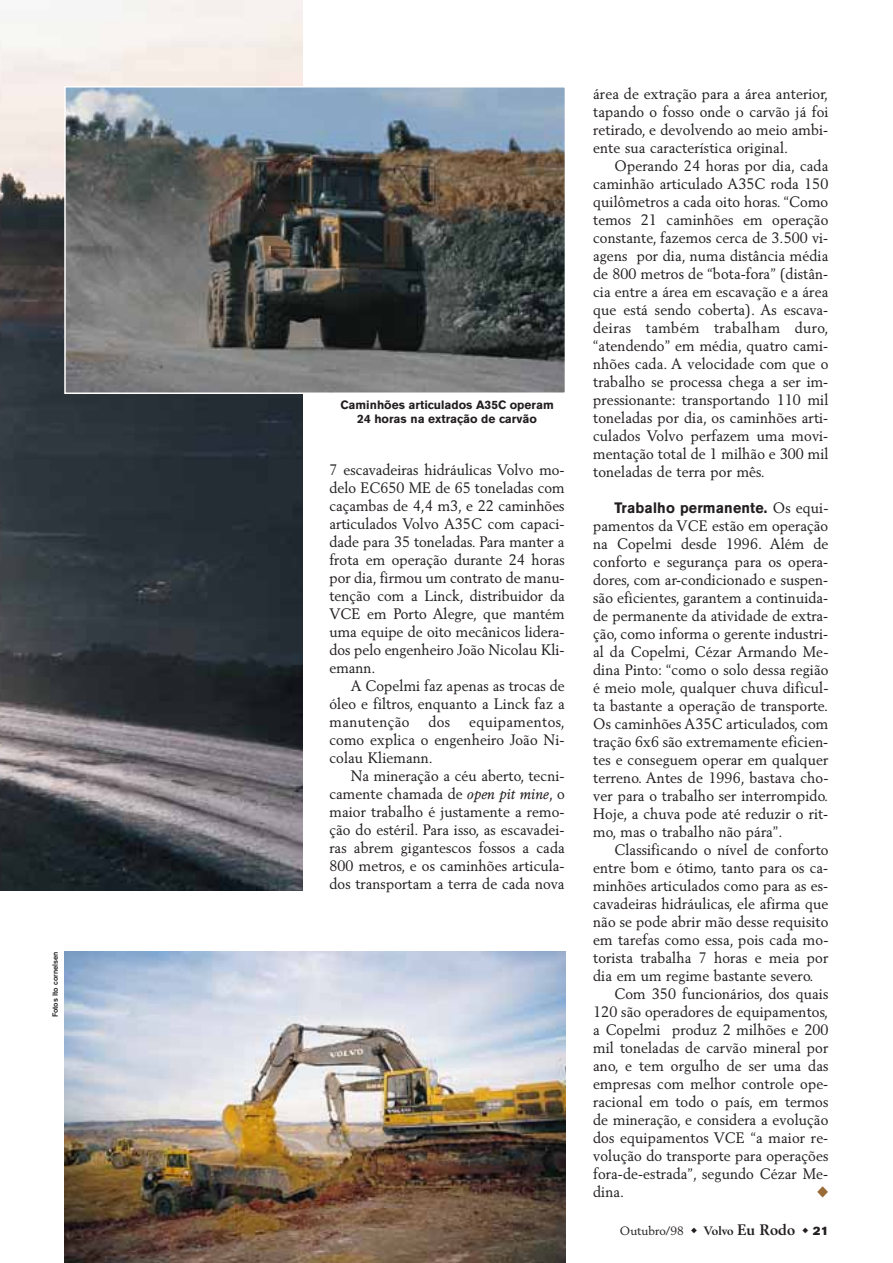
<style>
.page{position:relative;width:893px;height:1263px;background:#fff}
.page>*{position:absolute;margin:0;border:0;box-sizing:border-box;transform-origin:0 0}
.t1{font:15px/18px "Volvo Serif Roman";letter-spacing:.01em;color:#231f20;text-align:justify;scale:.95 1}
.t2{font:700 15px "Volvo Sans";letter-spacing:.01em;color:#231f20;scale:.95 1}
.t3{font:700 12px/14.4px "Volvo Sans";color:#231f20;text-align:center}
.t4{font:12px "Volvo Serif Roman";color:#231f20}
.t5{font:500 7.5px "Volvo Sans";color:#231f20}
.s1{font-family:"Volvo Serif";font-style:italic}
.s2{font-family:"Volvo Serif Roman";font-weight:400}
.s3{font-family:"Volvo Serif";font-weight:700}
.s4{font-family:"Volvo Serif";font-weight:700;font-size:15px}
.s5{font-family:"Volvo Sans Super"}
</style>
<div class="page">
<img style="left:0;top:1px;width:302px;height:890px">
<img style="left:64px;top:952px;width:502px;height:311px">
<img style="left:67px;top:89px;width:496px;height:302px">
<div style="left:64px;top:86px;width:502px;height:308px;border:2px solid #fff"></div>
<p class="t5" style="left:50px;top:1017px;width:67px;rotate:-90deg">Fotos Ito cornelsen</p>
<p class="t3" style="left:340px;top:397px;width:215px">Caminhões articulados A35C operam<br>24 horas na extração de carvão</p>
<p class="t1" style="left:329px;top:461px;width:249px">7 escavadeiras hidráulicas Volvo mo&shy;delo EC650 ME de 65 toneladas com caçambas de 4,4 m3, e 22 caminhões articulados Volvo A35C com capaci&shy;dade para 35 toneladas. Para manter a frota em operação durante 24 horas por dia, firmou um contrato de manu&shy;tenção com a Linck, distribuidor da VCE em Porto Alegre, que mantém uma equipe de oito mecânicos lidera&shy;dos pelo engenheiro João Nicolau Kli&shy;emann.</p>
<p class="t1" style="left:329px;top:677px;width:249px;text-indent:21px">A Copelmi faz apenas as trocas de óleo e filtros, enquanto a Linck faz a manutenção</p>
<p class="t1" style="left:428px;top:713px;width:24px">dos</p>
<p class="t1" style="left:329px;top:713px;width:249px;text-indent:140px">equipamentos, como explica o engenheiro João Ni&shy;colau Kliemann.</p>
<p class="t1" style="left:329px;top:767px;width:249px;text-indent:21px">Na mineração a céu aberto, tecni&shy;camente chamada de <span class="s1">open pit mine</span>, o maior trabalho é justamente a remo&shy;ção do estéril. Para isso, as escavadei&shy;ras abrem gigantescos fossos a cada 800 metros, e os caminhões articula&shy;dos transportam a terra de cada nova</p>
<p class="t1" style="left:593px;top:84px;width:249px">área de extração para a área anterior, tapando o fosso onde o carvão já foi retirado, e devolvendo ao meio ambi&shy;ente sua característica original.</p>
<p class="t1" style="left:593px;top:156px;width:249px;text-indent:21px">Operando 24 horas por dia, cada caminhão articulado A35C roda 150 quilômetros a cada oito horas. “Como temos 21 caminhões em operação constante, fazemos cerca de 3.500 vi&shy;agens por dia, numa distância média de 800 metros de “bota-fora” (distân&shy;cia entre a área em escavação e a área que está sendo coberta). As escava&shy;deiras também trabalham duro, “atendendo” em média, quatro cami&shy;nhões cada. A velocidade com que o trabalho se processa chega a ser im&shy;pressionante: transportando 110 mil toneladas por dia, os caminhões arti&shy;culados Volvo perfazem uma movi&shy;mentação total de 1 milhão e 300 mil toneladas de terra por mês.</p>
<p class="t2" style="left:614px;top:499px;width:227px">Trabalho permanente. <span class="s2">Os equi-</span></p>
<p class="t1" style="left:593px;top:516px;width:249px">pamentos da VCE estão em operação na Copelmi desde 1996. Além de conforto e segurança para os opera&shy;dores, com ar-condicionado e suspen&shy;são eficientes, garantem a continuida&shy;de permanente da atividade de extra&shy;ção, como informa o gerente industri&shy;al da Copelmi, Cézar Armando Me&shy;dina Pinto: “como o solo dessa região é meio mole, qualquer chuva dificul&shy;ta bastante a operação de transporte.<br>Os caminhões A35C articulados, com tração 6x6 são extremamente eficien&shy;tes e conseguem operar em qualquer terreno. Antes de 1996, bastava cho&shy;ver para o trabalho ser interrompido.<br>Hoje, a chuva pode até reduzir o rit&shy;mo, mas o trabalho não pára”.</p>
<p class="t1" style="left:614px;top:841px;width:227px">Classificando o nível de conforto</p>
<p class="t1" style="left:593px;top:859px;width:249px">entre bom e ótimo, tanto para os ca-</p>
<p class="t1" style="left:593px;top:877px;width:249px">minhões articulados como para as es-</p>
<p class="t1" style="left:593px;top:895px;width:249px">cavadeiras hidráulicas, ele afirma que</p>
<p class="t1" style="left:593px;top:913px;width:249px">não se pode abrir mão desse requisito</p>
<p class="t1" style="left:593px;top:931px;width:249px">em tarefas como essa, pois cada mo-</p>
<p class="t1" style="left:593px;top:949px;width:249px">torista trabalha 7 horas e meia por</p>
<p class="t1" style="left:593px;top:967px;width:233px">dia em um regime bastante severo.</p>
<p class="t1" style="left:614px;top:985px;width:227px">Com 350 funcionários, dos quais</p>
<p class="t1" style="left:593px;top:1003px;width:249px">120 são operadores de equipamentos,</p>
<p class="t1" style="left:593px;top:1021px;width:249px">a Copelmi produz 2 milhões e 200</p>
<p class="t1" style="left:593px;top:1039px;width:249px">mil toneladas de carvão mineral por</p>
<p class="t1" style="left:593px;top:1057px;width:249px">ano, e tem orgulho de ser uma das</p>
<p class="t1" style="left:593px;top:1075px;width:249px">empresas com melhor controle ope-</p>
<p class="t1" style="left:593px;top:1093px;width:249px">racional em todo o país, em termos</p>
<p class="t1" style="left:593px;top:1111px;width:249px">de mineração, e considera a evolução</p>
<p class="t1" style="left:593px;top:1129px;width:249px">dos equipamentos VCE “a maior re-</p>
<p class="t1" style="left:593px;top:1147px;width:249px">volução do transporte para operações</p>
<p class="t1" style="left:593px;top:1165px;width:249px">fora-de-estrada”, segundo Cézar Me-</p>
<p class="t1" style="left:593px;top:1183px;width:34px">dina.</p>
<p class="t4" style="left:620px;top:1223px;width:210px">Outubro/98 ◆ <span class="s3">Volvo</span> <span class="s4">Eu Rodo</span> ◆ <span class="s5">21</span></p>
</div>
